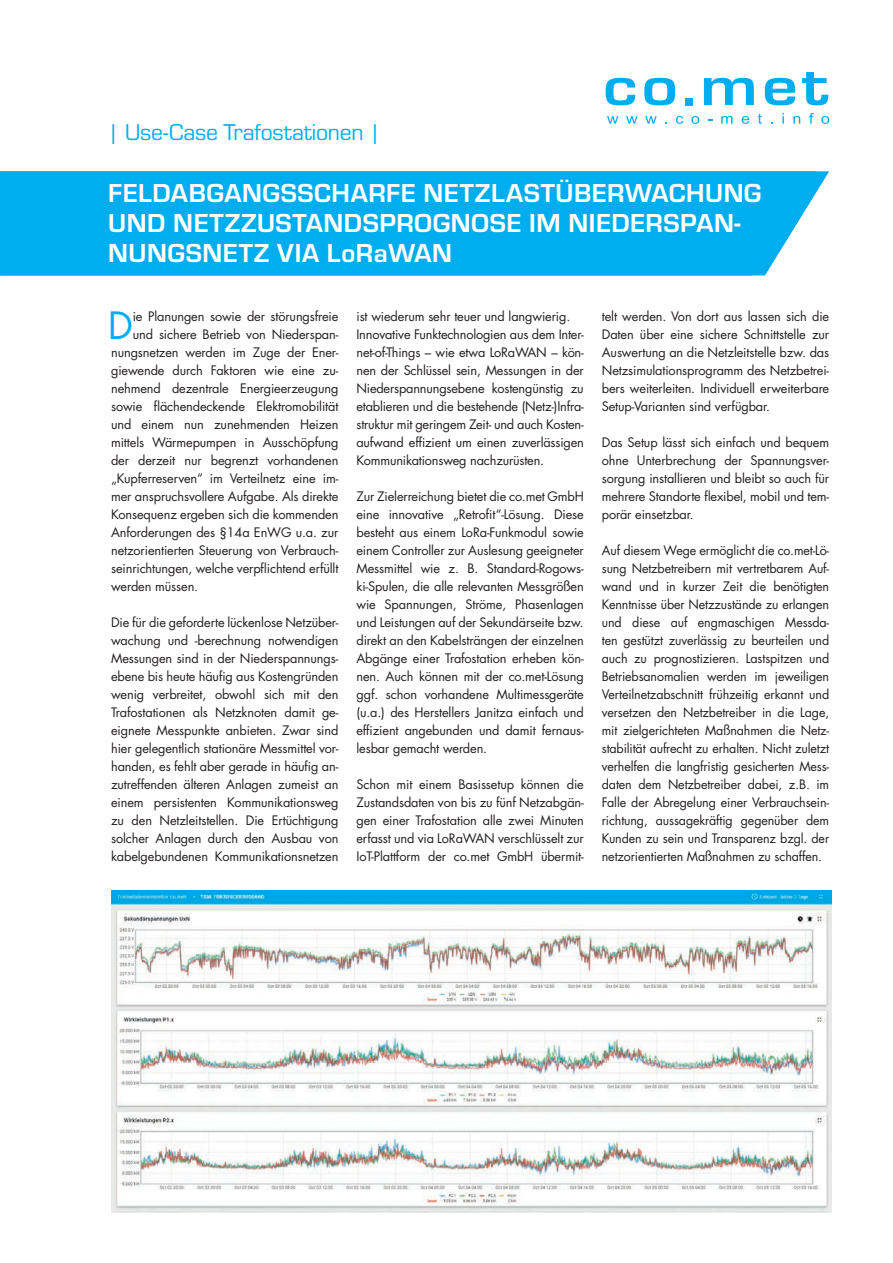
<style>
.page{position:relative;width:893px;height:1263px;background:#fff}
.page>*{position:absolute;margin:0;border:0;box-sizing:border-box;transform-origin:0 0}
.t1{font:36.6px "Futura LT Pro";color:#00aeef}
.t2{font:700 32.25px/36px "Eurostile";letter-spacing:.02em;color:#fff}
.t3{font:700 27px/30px "Eurostile";letter-spacing:.02em;color:#fff}
.t4{font:23.7px "Eurostile";letter-spacing:-.01em;color:#00aeef}
.t5{font:12.75px/18px "Futura LT Pro";letter-spacing:-.01em;color:#231f20;text-align:justify}
</style>
<div class="page">
<div style="left:0;top:171px;width:829px;height:104px;background:#00aeef"></div>
<img style="left:112px;top:891px;width:719px;height:322px">
<svg style="left:606px;top:78px;width:29px;height:27px"></svg>
<svg style="left:644px;top:78px;width:31px;height:27px"></svg>
<div style="left:685px;top:98px;width:8px;height:7px;background:#00aeef"></div>
<svg style="left:704px;top:78px;width:50px;height:27px"></svg>
<svg style="left:765px;top:78px;width:30px;height:27px"></svg>
<svg style="left:802px;top:72px;width:26px;height:33px"></svg>
<svg style="left:607px;top:116px;width:11px;height:8px"></svg>
<svg style="left:626px;top:116px;width:12px;height:8px"></svg>
<svg style="left:645px;top:116px;width:12px;height:8px"></svg>
<svg style="left:676px;top:116px;width:7px;height:8px"></svg>
<svg style="left:691px;top:116px;width:8px;height:8px"></svg>
<svg style="left:721px;top:116px;width:12px;height:8px"></svg>
<svg style="left:742px;top:116px;width:7px;height:8px"></svg>
<svg style="left:758px;top:113px;width:4px;height:11px"></svg>
<svg style="left:782px;top:113px;width:2px;height:11px"></svg>
<svg style="left:793px;top:116px;width:7px;height:8px"></svg>
<svg style="left:809px;top:113px;width:5px;height:11px"></svg>
<svg style="left:821px;top:116px;width:8px;height:8px"></svg>
<h3 class="t4" style="left:107px;top:116px;width:275px">| Use-Case Trafostationen |</h3>
<h3 class="t3" style="left:108px;top:177px;width:655px">FELDABGANGSSCHARFE NETZLASTÜBERWACHUNG<br>UND NETZZUSTANDSPROGNOSE IM NIEDERSPAN-<br>NUNGSNETZ VIA LoRaWAN</h3>
<h2 class="t2" style="left:95px;top:185px;width:645px">TRANSPARENZ ÜBER DAS PHYSIKALISCHE<br>GESCHEHEN IM FERNWÄRMENETZ</h2>
<h1 class="t1" style="left:108px;top:300px;width:26px">D</h1>
<p class="t5" style="left:133px;top:307px;width:207px">ie Planungen sowie der störungsfreie</p>
<p class="t5" style="left:133px;top:325px;width:207px">und sichere Betrieb von Niederspan-</p>
<p class="t5" style="left:111px;top:343px;width:229px">nungsnetzen werden im Zuge der Ener-</p>
<p class="t5" style="left:111px;top:361px;width:229px">giewende durch Faktoren wie eine zu-</p>
<p class="t5" style="left:111px;top:379px;width:229px">nehmend dezentrale Energieerzeugung</p>
<p class="t5" style="left:111px;top:397px;width:229px">sowie flächendeckende Elektromobilität</p>
<p class="t5" style="left:111px;top:415px;width:229px">und einem nun zunehmenden Heizen</p>
<p class="t5" style="left:111px;top:433px;width:229px">mittels Wärmepumpen in Ausschöpfung</p>
<p class="t5" style="left:111px;top:451px;width:229px">der derzeit nur begrenzt vorhandenen</p>
<p class="t5" style="left:111px;top:469px;width:229px">„Kupferreserven“ im Verteilnetz eine im-</p>
<p class="t5" style="left:111px;top:487px;width:229px">mer anspruchsvollere Aufgabe. Als direkte</p>
<p class="t5" style="left:111px;top:505px;width:229px">Konsequenz ergeben sich die kommenden</p>
<p class="t5" style="left:111px;top:523px;width:229px">Anforderungen des §14a EnWG u.a. zur</p>
<p class="t5" style="left:111px;top:541px;width:229px">netzorientierten Steuerung von Verbrauch-</p>
<p class="t5" style="left:111px;top:559px;width:229px">seinrichtungen, welche verpflichtend erfüllt</p>
<p class="t5" style="left:111px;top:577px;width:89px">werden müssen.</p>
<p class="t5" style="left:111px;top:613px;width:229px">Die für die geforderte lückenlose Netzüber&shy;wachung und -berechnung notwendigen Messungen sind in der Niederspannungs&shy;ebene bis heute häufig aus Kostengründen wenig verbreitet, obwohl sich mit den Trafostationen als Netzknoten damit ge&shy;eignete Messpunkte anbieten. Zwar sind hier gelegentlich stationäre Messmittel vor&shy;handen, es fehlt aber gerade in häufig an&shy;zutreffenden älteren Anlagen zumeist an einem persistenten Kommunikationsweg zu den Netzleitstellen. Die Ertüchtigung solcher Anlagen durch den Ausbau von kabelgebundenen Kommunikationsnetzen</p>
<p class="t5" style="left:356px;top:307px;width:229px;text-align:left">ist wiederum sehr teuer und langwierig.<br>Innovative Funktechnologien aus dem Inter&shy;net-of-Things – wie etwa LoRaWAN – kön&shy;nen der Schlüssel sein, Messungen in der Niederspannungsebene kostengünstig zu etablieren und die bestehende (Netz-)Infra&shy;struktur mit geringem Zeit- und auch Kosten&shy;aufwand effizient um einen zuverlässigen Kommunikationsweg nachzurüsten.</p>
<p class="t5" style="left:356px;top:487px;width:229px">Zur Zielerreichung bietet die co.met GmbH eine innovative „Retrofit“-Lösung. Diese besteht aus einem LoRa-Funkmodul sowie einem Controller zur Auslesung geeigneter Messmittel wie z. B. Standard-Rogows&shy;ki-Spulen, die alle relevanten Messgrößen wie Spannungen, Ströme, Phasenlagen und Leistungen auf der Sekundärseite bzw. direkt an den Kabelsträngen der einzelnen Abgänge einer Trafostation erheben kön&shy;nen. Auch können mit der co.met-Lösung ggf. schon vorhandene Multimessgeräte (u.a.) des Herstellers Janitza einfach und effizient angebunden und damit fernaus&shy;lesbar gemacht werden.</p>
<p class="t5" style="left:356px;top:775px;width:229px">Schon mit einem Basissetup können die Zustandsdaten von bis zu fünf Netzabgän&shy;gen einer Trafostation alle zwei Minuten erfasst und via LoRaWAN verschlüsselt zur IoT-Plattform der co.met GmbH übermit-</p>
<p class="t5" style="left:602px;top:307px;width:229px">telt werden. Von dort aus lassen sich die Daten über eine sichere Schnittstelle zur Auswertung an die Netzleitstelle bzw. das Netzsimulationsprogramm des Netzbetrei&shy;bers weiterleiten. Individuell erweiterbare Setup-Varianten sind verfügbar.</p>
<p class="t5" style="left:602px;top:433px;width:229px">Das Setup lässt sich einfach und bequem ohne Unterbrechung der Spannungsver&shy;sorgung installieren und bleibt so auch für mehrere Standorte flexibel, mobil und tem&shy;porär einsetzbar.</p>
<p class="t5" style="left:602px;top:541px;width:229px">Auf diesem Wege ermöglicht die co.met-Lö&shy;sung Netzbetreibern mit vertretbarem Auf&shy;wand und in kurzer Zeit die benötigten Kenntnisse über Netzzustände zu erlangen und diese auf engmaschigen Messda&shy;ten gestützt zuverlässig zu beurteilen und auch zu prognostizieren. Lastspitzen und Betriebsanomalien werden im jeweiligen Verteilnetzabschnitt frühzeitig erkannt und versetzen den Netzbetreiber in die Lage, mit zielgerichteten Maßnahmen die Netz&shy;stabilität aufrecht zu erhalten. Nicht zuletzt verhelfen die langfristig gesicherten Mess&shy;daten dem Netzbetreiber dabei, z.B. im Falle der Abregelung einer Verbrauchsein&shy;richtung, aussagekräftig gegenüber dem Kunden zu sein und Transparenz bzgl. der netzorientierten Maßnahmen zu schaffen.</p>
</div>
